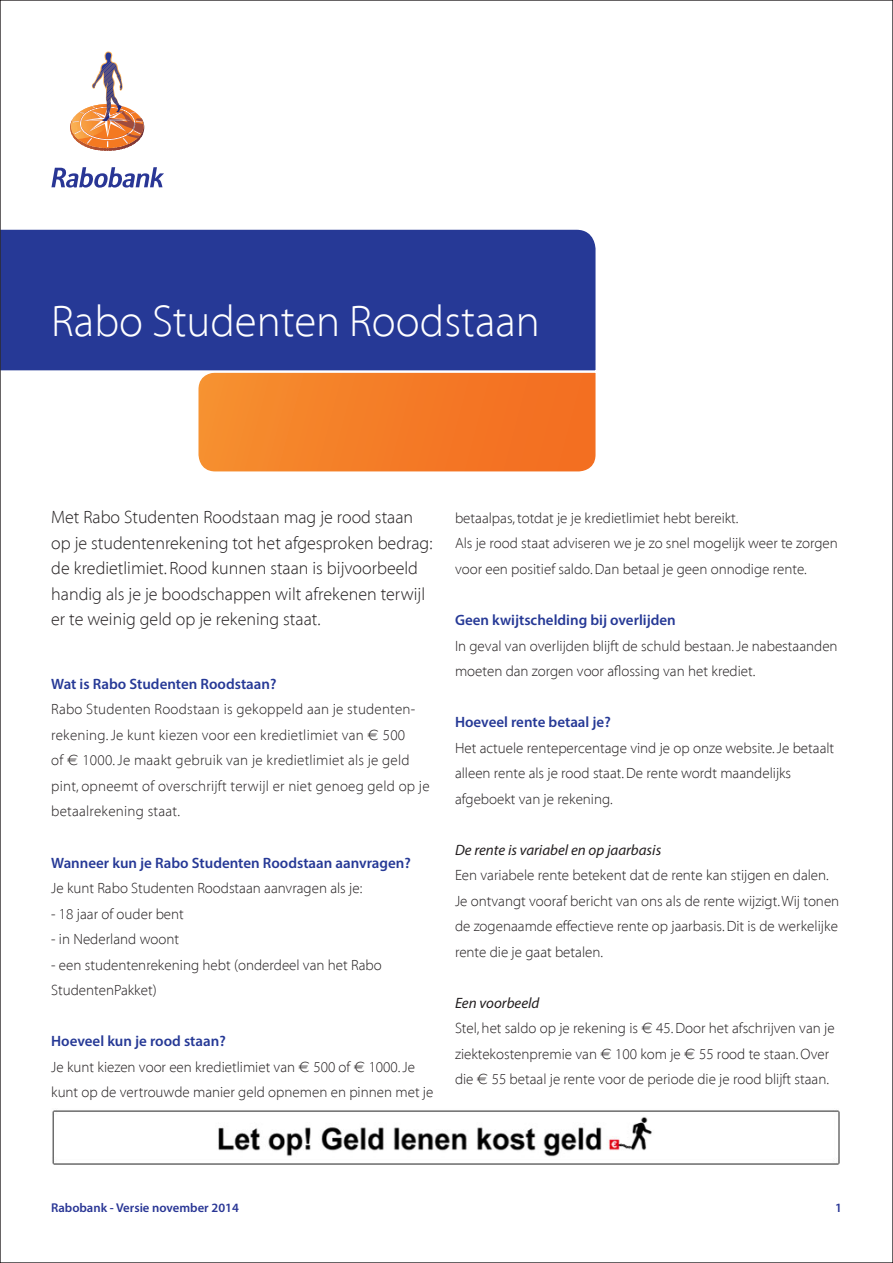
<style>
.page{position:relative;width:893px;height:1263px;background:#fff}
.page>*{position:absolute;margin:0;border:0;box-sizing:border-box;transform-origin:0 0}
.A__Merkvlak_blauw{font:300 45px "Myriad";color:#fff}
._3__Introtekst_12pt{font:300 18px/25.5px "Myriad";color:#231f20}
._6__Broodtekst_10pt{font:300 15px/25.5px "Myriad";color:#231f20}
._4__Tusssenkop_blauw{font:600 15px "Myriad Pro";color:#263996}
.t1{font:italic 15px "Myriad Pro";color:#231f20}
.D__Banknaam_voetrege{font:600 12.75px "Myriad Pro";color:#293695}
.E__Voetregel_versien{font:600 12.75px "Myriad Pro";color:#293695}
</style>
<div class="page">
<svg style="left:51px;top:167px;width:113px;height:21px"></svg>
<hr style="left:69px;top:115px;width:2px;height:36px;background:#cc622b">
<hr style="left:71px;top:115px;width:1px;height:36px;background:#cb612c">
<hr style="left:72px;top:115px;width:1px;height:36px;background:#c9602c">
<hr style="left:73px;top:115px;width:1px;height:36px;background:#c85f2c">
<hr style="left:74px;top:115px;width:1px;height:36px;background:#c75e2d">
<hr style="left:75px;top:115px;width:1px;height:36px;background:#c65d2d">
<hr style="left:76px;top:115px;width:1px;height:36px;background:#c45c2d">
<hr style="left:77px;top:115px;width:1px;height:36px;background:#c35c2e">
<hr style="left:78px;top:115px;width:1px;height:36px;background:#c25b2e">
<hr style="left:79px;top:115px;width:1px;height:36px;background:#c15a2e">
<hr style="left:80px;top:115px;width:1px;height:36px;background:#bf592e">
<hr style="left:81px;top:115px;width:1px;height:36px;background:#be592e">
<hr style="left:82px;top:115px;width:1px;height:36px;background:#bd582f">
<hr style="left:83px;top:115px;width:1px;height:36px;background:#bb572f">
<hr style="left:84px;top:115px;width:1px;height:36px;background:#ba562f">
<hr style="left:85px;top:115px;width:1px;height:36px;background:#b9552f">
<hr style="left:86px;top:115px;width:1px;height:36px;background:#b85430">
<hr style="left:87px;top:115px;width:1px;height:36px;background:#b75530">
<hr style="left:88px;top:115px;width:1px;height:36px;background:#b55430">
<hr style="left:89px;top:115px;width:1px;height:36px;background:#b45330">
<hr style="left:90px;top:115px;width:1px;height:36px;background:#b35131">
<hr style="left:91px;top:115px;width:1px;height:36px;background:#b25131">
<hr style="left:92px;top:115px;width:1px;height:36px;background:#b05131">
<hr style="left:93px;top:115px;width:1px;height:36px;background:#af5031">
<hr style="left:94px;top:115px;width:1px;height:36px;background:#ae4f31">
<hr style="left:95px;top:115px;width:1px;height:36px;background:#ac4f31">
<hr style="left:96px;top:115px;width:1px;height:36px;background:#ab4d32">
<hr style="left:97px;top:115px;width:1px;height:36px;background:#a94d32">
<hr style="left:98px;top:115px;width:1px;height:36px;background:#a94d32">
<hr style="left:99px;top:115px;width:1px;height:36px;background:#a74c32">
<hr style="left:100px;top:115px;width:1px;height:36px;background:#a64b32">
<hr style="left:101px;top:115px;width:1px;height:36px;background:#a54a32">
<hr style="left:102px;top:115px;width:1px;height:36px;background:#a44a32">
<hr style="left:103px;top:115px;width:1px;height:36px;background:#a34933">
<hr style="left:104px;top:115px;width:1px;height:36px;background:#a14833">
<hr style="left:105px;top:115px;width:1px;height:36px;background:#a14833">
<hr style="left:106px;top:115px;width:1px;height:36px;background:#9f4733">
<hr style="left:107px;top:115px;width:1px;height:36px;background:#9f4733">
<hr style="left:108px;top:115px;width:1px;height:36px;background:#9d4633">
<hr style="left:109px;top:115px;width:1px;height:36px;background:#9c4534">
<hr style="left:110px;top:115px;width:1px;height:36px;background:#9b4434">
<hr style="left:111px;top:115px;width:1px;height:36px;background:#9a4434">
<hr style="left:112px;top:115px;width:1px;height:36px;background:#994334">
<hr style="left:113px;top:115px;width:1px;height:36px;background:#974334">
<hr style="left:114px;top:115px;width:1px;height:36px;background:#964234">
<hr style="left:115px;top:115px;width:1px;height:36px;background:#954134">
<hr style="left:116px;top:115px;width:1px;height:36px;background:#944035">
<hr style="left:117px;top:115px;width:1px;height:36px;background:#934035">
<hr style="left:118px;top:115px;width:1px;height:36px;background:#924035">
<hr style="left:119px;top:115px;width:1px;height:36px;background:#913f35">
<hr style="left:120px;top:115px;width:1px;height:36px;background:#8f3e35">
<hr style="left:121px;top:115px;width:1px;height:36px;background:#8e3d35">
<hr style="left:122px;top:115px;width:1px;height:36px;background:#8d3d35">
<hr style="left:123px;top:115px;width:1px;height:36px;background:#8c3c35">
<hr style="left:124px;top:115px;width:1px;height:36px;background:#8a3c35">
<hr style="left:125px;top:115px;width:1px;height:36px;background:#893b35">
<hr style="left:126px;top:115px;width:1px;height:36px;background:#883b35">
<hr style="left:127px;top:115px;width:1px;height:36px;background:#883a35">
<hr style="left:128px;top:115px;width:1px;height:36px;background:#863935">
<hr style="left:129px;top:115px;width:1px;height:36px;background:#853935">
<hr style="left:130px;top:115px;width:1px;height:36px;background:#843835">
<hr style="left:131px;top:115px;width:1px;height:36px;background:#833835">
<hr style="left:132px;top:115px;width:1px;height:36px;background:#823835">
<hr style="left:133px;top:115px;width:1px;height:36px;background:#803735">
<hr style="left:134px;top:115px;width:1px;height:36px;background:#7f3635">
<hr style="left:135px;top:115px;width:1px;height:36px;background:#7e3635">
<hr style="left:136px;top:115px;width:1px;height:36px;background:#7d3535">
<hr style="left:137px;top:115px;width:1px;height:36px;background:#7b3535">
<hr style="left:138px;top:115px;width:1px;height:36px;background:#7b3535">
<hr style="left:139px;top:115px;width:1px;height:36px;background:#793435">
<hr style="left:140px;top:115px;width:1px;height:36px;background:#783435">
<hr style="left:141px;top:115px;width:1px;height:36px;background:#773335">
<hr style="left:142px;top:115px;width:1px;height:36px;background:#763335">
<hr style="left:143px;top:115px;width:1px;height:36px;background:#743236">
<hr style="left:144px;top:115px;width:1px;height:36px;background:#743236">
<img style="left:70px;top:52px;width:75px;height:96px">
<svg style="left:198px;top:374px;width:398px;height:98px;background:#f47e29"></svg>
<div style="left:2px;top:229px;width:594px;height:145px;background:#263996"></div>
<img style="left:52px;top:1110px;width:788px;height:55px">
<p class="A__Merkvlak_blauw" style="left:51px;top:298px;width:490px">Rabo Studenten Roodstaan</p>
<p class="_3__Introtekst_12pt" style="left:51px;top:505px;width:383px">Met Rabo Studenten Roodstaan mag je rood staan op je studentenrekening tot het afgesproken bedrag: de kredietlimiet. Rood kunnen staan is bijvoorbeeld handig als je je boodschappen wilt afrekenen terwijl er te weinig geld op je rekening staat.</p>
<p class="_4__Tusssenkop_blauw" style="left:51px;top:674px;width:227px">Wat is Rabo Studenten Roodstaan?</p>
<p class="_6__Broodtekst_10pt" style="left:51px;top:697px;width:380px">Rabo Studenten Roodstaan is gekoppeld aan je studenten&shy;rekening. Je kunt kiezen voor een kredietlimiet van € 500<br>of € 1000. Je maakt gebruik van je kredietlimiet als je geld pint, opneemt of overschrijft terwijl er niet genoeg geld op je betaalrekening staat.</p>
<p class="_4__Tusssenkop_blauw" style="left:51px;top:853px;width:361px">Wanneer kun je Rabo Studenten Roodstaan aanvragen?</p>
<p class="_6__Broodtekst_10pt" style="left:51px;top:876px;width:313px">Je kunt Rabo Studenten Roodstaan aanvragen als je:</p>
<p class="_6__Broodtekst_10pt" style="left:51px;top:901px;width:134px">- 18 jaar of ouder bent</p>
<p class="_6__Broodtekst_10pt" style="left:51px;top:927px;width:129px">- in Nederland woont</p>
<p class="_6__Broodtekst_10pt" style="left:51px;top:952px;width:332px">- een studentenrekening hebt (onderdeel van het Rabo<br>StudentenPakket)</p>
<p class="_4__Tusssenkop_blauw" style="left:51px;top:1031px;width:176px">Hoeveel kun je rood staan?</p>
<p class="_6__Broodtekst_10pt" style="left:51px;top:1054px;width:384px">Je kunt kiezen voor een kredietlimiet van € 500 of € 1000. Je kunt op de vertrouwde manier geld opnemen en pinnen met je</p>
<p class="_6__Broodtekst_10pt" style="left:455px;top:505px;width:285px">betaalpas, totdat je je kredietlimiet hebt bereikt.</p>
<p class="_6__Broodtekst_10pt" style="left:455px;top:531px;width:384px">Als je rood staat adviseren we je zo snel mogelijk weer te zorgen voor een positief saldo. Dan betaal je geen onnodige rente.</p>
<p class="_4__Tusssenkop_blauw" style="left:455px;top:610px;width:222px">Geen kwijtschelding bij overlijden</p>
<p class="_6__Broodtekst_10pt" style="left:455px;top:633px;width:384px">In geval van overlijden blijft de schuld bestaan. Je nabestaanden moeten dan zorgen voor aflossing van het krediet.</p>
<p class="_4__Tusssenkop_blauw" style="left:455px;top:713px;width:157px">Hoeveel rente betaal je?</p>
<p class="_6__Broodtekst_10pt" style="left:455px;top:735px;width:381px">Het actuele rentepercentage vind je op onze website. Je betaalt alleen rente als je rood staat. De rente wordt maandelijks afgeboekt van je rekening.</p>
<p class="t1" style="left:455px;top:840px;width:208px">De rente is variabel en op jaarbasis</p>
<p class="_6__Broodtekst_10pt" style="left:455px;top:863px;width:386px">Een variabele rente betekent dat de rente kan stijgen en dalen.<br>Je ontvangt vooraf bericht van ons als de rente wijzigt. Wij tonen de zogenaamde effectieve rente op jaarbasis. Dit is de werkelijke rente die je gaat betalen.</p>
<p class="t1" style="left:455px;top:993px;width:86px">Een voorbeeld</p>
<p class="_6__Broodtekst_10pt" style="left:455px;top:1016px;width:381px">Stel, het saldo op je rekening is € 45. Door het afschrijven van je ziektekostenpremie van € 100 kom je € 55 rood te staan. Over die € 55 betaal je rente voor de periode die je rood blijft staan.</p>
<p class="D__Banknaam_voetrege" style="left:51px;top:1199px;width:189px">Rabobank - Versie november 2014</p>
<p class="E__Voetregel_versien" style="left:835px;top:1199px;width:8px">1</p>
</div>
